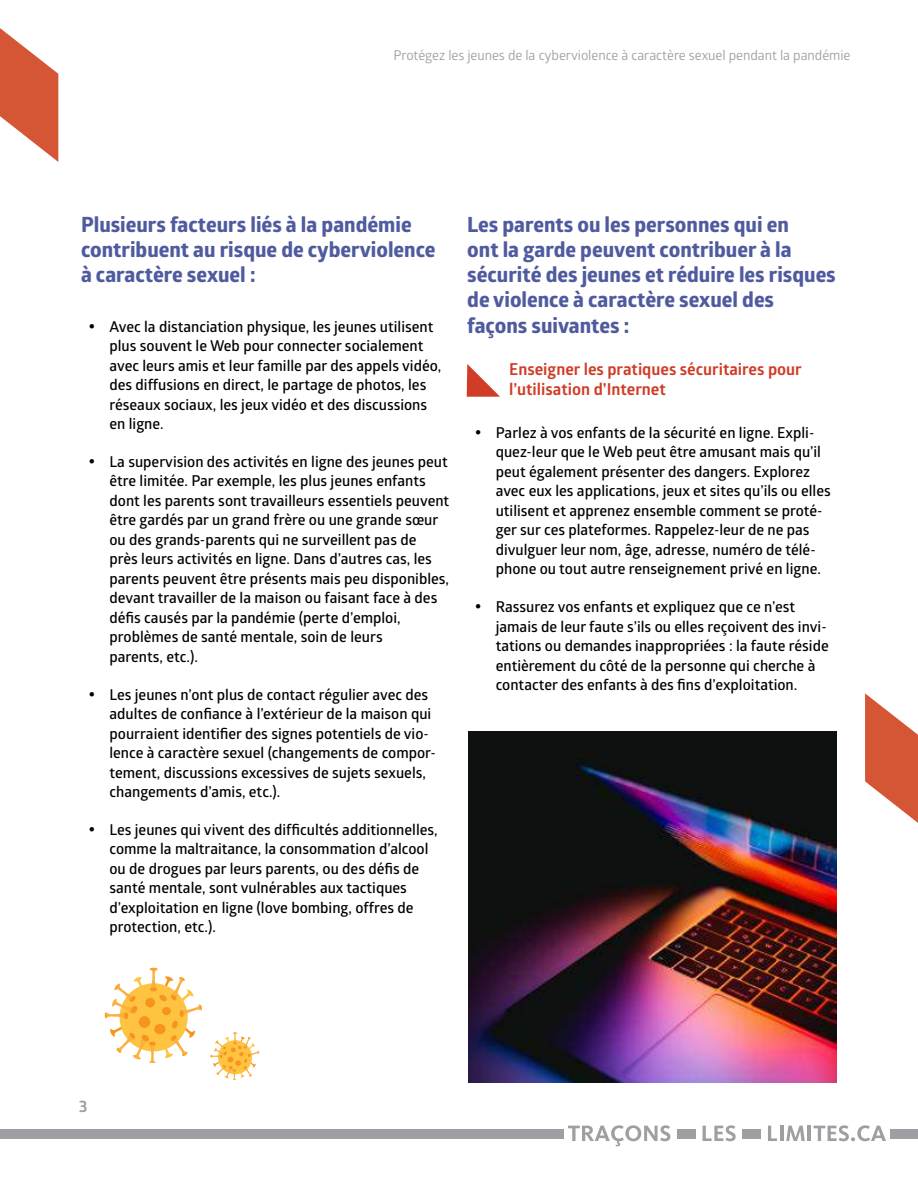
<style>
.page{position:relative;width:918px;height:1188px;background:#fff}
.page>*{position:absolute;margin:0;border:0;box-sizing:border-box;transform-origin:0 0}
.t1{font:700 21px/25.2px "Globerx";color:#4f5b9e}
.t2{font:700 16.5px/19.5px "Glober";color:#d03c26}
.t3{font:700 16.5px "Glober";color:#9d9fa2}
.t4{font:600 15px/19.5px "Glober";color:#000}
.t5{font:13.5px "Glober";letter-spacing:-.005em;color:#9d9fa2}
</style>
<div class="page">
<svg style="left:865px;top:693px;width:53px;height:130px"></svg>
<svg style="left:0;top:28px;width:58px;height:134px"></svg>
<div style="left:0;top:1129px;width:564px;height:10px;background:#9d9fa2"></div>
<div style="left:677px;top:1129px;width:19px;height:10px;background:#9d9fa2"></div>
<div style="left:742px;top:1129px;width:19px;height:10px;background:#9d9fa2"></div>
<div style="left:890px;top:1129px;width:28px;height:10px;background:#9d9fa2"></div>
<svg style="left:568px;top:1125px;width:102px;height:21px"></svg>
<svg style="left:703px;top:1125px;width:33px;height:16px"></svg>
<svg style="left:768px;top:1126px;width:9px;height:15px"></svg>
<hr style="left:780px;top:1126px;width:3px;height:15px;background:#9d9fa2">
<svg style="left:786px;top:1126px;width:19px;height:15px"></svg>
<hr style="left:808px;top:1126px;width:3px;height:15px;background:#9d9fa2">
<svg style="left:814px;top:1125px;width:72px;height:16px"></svg>
<svg style="left:105px;top:968px;width:97px;height:95px"></svg>
<svg style="left:211px;top:1032px;width:48px;height:48px"></svg>
<img style="left:469px;top:731px;width:367px;height:352px">
<svg style="left:467px;top:364px;width:33px;height:33px"></svg>
<p class="t5" style="left:393px;top:46px;width:459px">Protégez les jeunes de la cyberviolence à caractère sexuel pendant la pandémie</p>
<h1 class="t1" style="left:81px;top:211px;width:356px">Plusieurs facteurs liés à la pandémie contribuent au risque de cyberviolence à caractère sexuel :</h1>
<p class="t4" style="left:110px;top:316px;width:333px;text-indent:-21px">• Avec la distanciation physique, les jeunes utilisent plus souvent le Web pour connecter socialement avec leurs amis et leur famille par des appels vidéo, des diffusions en direct, le partage de photos, les réseaux sociaux, les jeux vidéo et des discussions en ligne.</p>
<p class="t4" style="left:110px;top:451px;width:341px;text-indent:-21px">• La supervision des activités en ligne des jeunes peut être limitée. Par exemple, les plus jeunes enfants dont les parents sont travailleurs essentiels peuvent être gardés par un grand frère ou une grande sœur ou des grands-parents qui ne surveillent pas de<br>près leurs activités en ligne. Dans d’autres cas, les parents peuvent être présents mais peu disponibles, devant travailler de la maison ou faisant face à des défis causés par la pandémie (perte d’emploi, problèmes de santé mentale, soin de leurs<br>parents, etc.).</p>
<p class="t4" style="left:110px;top:684px;width:328px;text-indent:-21px">• Les jeunes n’ont plus de contact régulier avec des adultes de confiance à l’extérieur de la maison qui pourraient identifier des signes potentiels de vio&shy;lence à caractère sexuel (changements de compor&shy;tement, discussions excessives de sujets sexuels, changements d’amis, etc.).</p>
<p class="t4" style="left:110px;top:819px;width:330px;text-indent:-21px">• Les jeunes qui vivent des difficultés additionnelles, comme la maltraitance, la consommation d’alcool ou de drogues par leurs parents, ou des défis de santé mentale, sont vulnérables aux tactiques d’exploitation en ligne (love bombing, offres de protection, etc.).</p>
<h1 class="t1" style="left:467px;top:211px;width:370px">Les parents ou les personnes qui en<br>ont la garde peuvent contribuer à la sécurité des jeunes et réduire les risques de violence à caractère sexuel des façons suivantes :</h1>
<p class="t2" style="left:509px;top:360px;width:294px">Enseigner les pratiques sécuritaires pour l’utilisation d’Internet</p>
<p class="t4" style="left:496px;top:422px;width:336px;text-indent:-21px">• Parlez à vos enfants de la sécurité en ligne. Expli&shy;quez-leur que le Web peut être amusant mais qu’il peut également présenter des dangers. Explorez avec eux les applications, jeux et sites qu’ils ou elles utilisent et apprenez ensemble comment se proté&shy;ger sur ces plateformes. Rappelez-leur de ne pas divulguer leur nom, âge, adresse, numéro de télé&shy;phone ou tout autre renseignement privé en ligne.</p>
<p class="t4" style="left:496px;top:597px;width:334px;text-indent:-21px">• Rassurez vos enfants et expliquez que ce n’est jamais de leur faute s’ils ou elles reçoivent des invi&shy;tations ou demandes inappropriées : la faute réside entièrement du côté de la personne qui cherche à contacter des enfants à des fins d’exploitation.</p>
<p class="t3" style="left:79px;top:1094px;width:10px">3</p>
</div>
